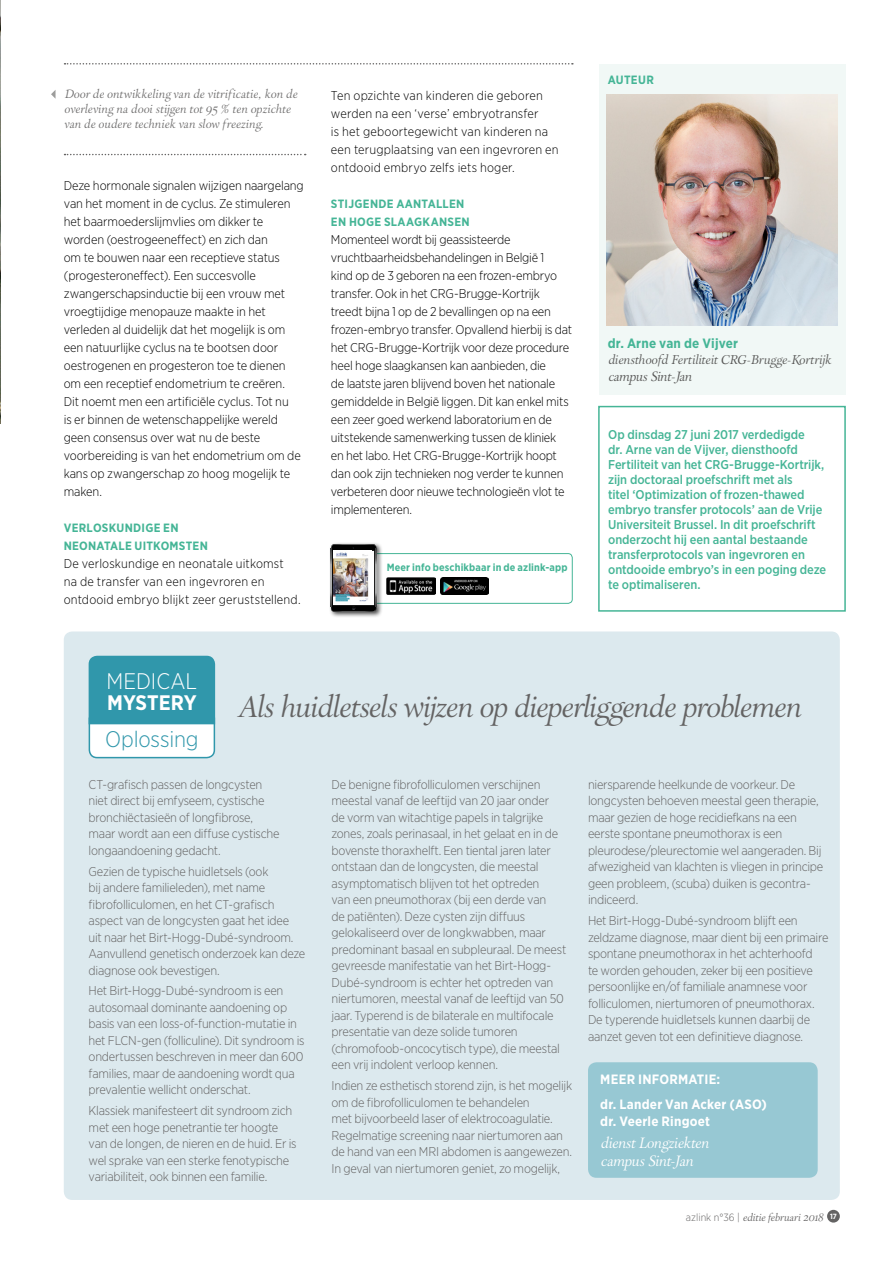
<style>
.page{position:relative;width:893px;height:1263px;background:#fff}
.page>*{position:absolute;margin:0;border:0;box-sizing:border-box;transform-origin:0 0}
.t1{font:300 30px "Park Lane";letter-spacing:-.015em;color:#646363}
.t2{font:300 22.5px "Gotham Narrow";letter-spacing:-.005em;color:#3097ab}
.t3{font:300 22.5px "Gotham Narrow";color:#fff}
.t4{font:700 21px "Gotham Narrow";color:#fff}
.t5{font:300 15px/18px "Park Lane";letter-spacing:-.005em;color:#fff}
.t6{font:700 13.5px/25px "Gotham Narrow";letter-spacing:.015em;color:#fff}
.t7{font:700 13.5px "Gotham Narrow";letter-spacing:.015em;color:#45b596}
.t8{font:300 13.5px "Park Lane";letter-spacing:-.01em;color:#575756}
.t9{font:300 12.75px/16.5px "Gotham Narrow";letter-spacing:-.02em;color:#646363}
.t10{font:300 12.75px/18px "Gotham Narrow";letter-spacing:-.015em;color:#000}
.t11{font:500 12.75px/15px "Gotham Narrow";letter-spacing:-.005em;color:#45b596}
.t12{font:300 12.75px/18px "Gotham Narrow";letter-spacing:.01em;color:#000}
.t13{font:300 12.75px "Park Lane";letter-spacing:.01em;color:#575756}
.t14{font:300 12px/15px "Park Lane";letter-spacing:.02em;color:#706f6f}
.t15{font:700 12px/18px "Gotham Narrow";letter-spacing:.02em;color:#45b596}
.t16{font:700 10.5px "Gotham Narrow";letter-spacing:.015em;color:#45b596}
.t17{font:300 10.5px "Park Lane";color:#646363}
.s1{font-family:"Gotham Narrow"}
.s2{font-family:"Gotham Narrow";font-weight:700;font-size:7.5px;color:#fff}
</style>
<div class="page">
<div style="left:827px;top:1210px;width:13px;height:12px;background:#646363;border-radius:50%"></div>
<svg style="left:65px;top:63px;width:508px;height:2px"></svg>
<svg style="left:65px;top:154px;width:241px;height:1px"></svg>
<img style="left:0;top:0;width:1px;height:424px">
<div style="left:64px;top:631px;width:776px;height:569px;background:#dce9ee;border-radius:9px"></div>
<svg style="left:88px;top:656px;width:128px;height:103px;background:#72b8c5"></svg>
<div style="left:588px;top:1062px;width:230px;height:116px;background:#97c8d3;border-radius:9px"></div>
<div style="left:599px;top:64px;width:247px;height:331px;background:#f1f8f6"></div>
<img style="left:607px;top:95px;width:230px;height:231px">
<svg style="left:51px;top:90px;width:5px;height:9px"></svg>
<div style="left:598px;top:406px;width:248px;height:206px;border:2px solid #45b596"></div>
<div style="left:340px;top:553px;width:233px;height:51px;border:1px solid #45b596;border-radius:4px"></div>
<img style="left:440px;top:578px;width:49px;height:17px">
<img style="left:387px;top:578px;width:48px;height:16px">
<div style="left:329px;top:542px;width:54px;height:76px;background:#000;opacity:.75"></div>
<svg style="left:376px;top:548px;width:1px;height:59px"></svg>
<img style="left:331px;top:544px;width:45px;height:68px">
<p class="t14" style="left:64px;top:88px;width:234px">Door de ontwikkeling van de vitrificatie, kon de overleving na dooi stijgen tot 95 % ten opzichte van de oudere techniek van slow freezing.</p>
<p class="t10" style="left:64px;top:176px;width:242px">Deze hormonale signalen wijzigen naargelang van het moment in de cyclus. Ze stimuleren het baarmoederslijmvlies om dikker te worden (oestrogeeneffect) en zich dan<br>om te bouwen naar een receptieve status (progesteroneffect). Een succesvolle zwangerschapsinductie bij een vrouw met vroegtijdige menopauze maakte in het verleden al duidelijk dat het mogelijk is om een natuurlijke cyclus na te bootsen door oestrogenen en progesteron toe te dienen om een receptief endometrium te creëren.<br>Dit noemt men een artificiële cyclus. Tot nu<br>is er binnen de wetenschappelijke wereld geen consensus over wat nu de beste voorbereiding is van het endometrium om de kans op zwangerschap zo hoog mogelijk te maken.</p>
<p class="t15" style="left:64px;top:518px;width:146px">VERLOSKUNDIGE EN<br>NEONATALE UITKOMSTEN</p>
<p class="t12" style="left:64px;top:554px;width:238px">De verloskundige en neonatale uitkomst<br>na de transfer van een ingevroren en ontdooid embryo blijkt zeer geruststellend.</p>
<p class="t12" style="left:331px;top:86px;width:229px">Ten opzichte van kinderen die geboren werden na een ‘verse’ embryotransfer<br>is het geboortegewicht van kinderen na een terugplaatsing van een ingevroren en ontdooid embryo zelfs iets hoger.</p>
<p class="t15" style="left:331px;top:194px;width:140px">STIJGENDE AANTALLEN<br>EN HOGE SLAAGKANSEN</p>
<p class="t10" style="left:331px;top:230px;width:243px">Momenteel wordt bij geassisteerde vruchtbaarheidsbehandelingen in België 1<br>kind op de 3 geboren na een frozen-embryo transfer. Ook in het CRG-Brugge-Kortrijk treedt bijna 1 op de 2 bevallingen op na een frozen-embryo transfer. Opvallend hierbij is dat het CRG-Brugge-Kortrijk voor deze procedure heel hoge slaagkansen kan aanbieden, die<br>de laatste jaren blijvend boven het nationale gemiddelde in België liggen. Dit kan enkel mits een zeer goed werkend laboratorium en de uitstekende samenwerking tussen de kliniek en het labo. Het CRG-Brugge-Kortrijk hoopt dan ook zijn technieken nog verder te kunnen verbeteren door nieuwe technologieën vlot te implementeren.</p>
<p class="t16" style="left:387px;top:561px;width:182px">Meer info beschikbaar in de azlink-app</p>
<p class="t15" style="left:608px;top:71px;width:48px">AUTEUR</p>
<p class="t7" style="left:608px;top:334px;width:132px">dr. Arne van de Vijver</p>
<p class="t13" style="left:608px;top:354px;width:225px">diensthoofd Fertiliteit CRG-Brugge-Kortrijk</p>
<p class="t8" style="left:608px;top:369px;width:85px">campus Sint-Jan</p>
<p class="t11" style="left:608px;top:427px;width:220px">Op dinsdag 27 juni 2017 verdedigde<br>dr. Arne van de Vijver, diensthoofd Fertiliteit van het CRG-Brugge-Kortrijk, zijn doctoraal proefschrift met als<br>titel ‘Optimization of frozen-thawed embryo transfer protocols’ aan de Vrije Universiteit Brussel. In dit proefschrift onderzocht hij een aantal bestaande transferprotocols van ingevroren en ontdooide embryo’s in een poging deze te optimaliseren.</p>
<h2 class="t3" style="left:107px;top:667px;width:92px">MEDICAL</h2>
<h3 class="t4" style="left:107px;top:689px;width:91px">MYSTERY</h3>
<h2 class="t2" style="left:105px;top:725px;width:95px">Oplossing</h2>
<h1 class="t1" style="left:235px;top:692px;width:566px">Als huidletsels wijzen op dieperliggende problemen</h1>
<p class="t9" style="left:89px;top:776px;width:192px">CT-grafisch passen de longcysten niet direct bij emfyseem, cystische bronchiëctasieën of longfibrose, maar wordt aan een diffuse cystische longaandoening gedacht.</p>
<p class="t9" style="left:89px;top:863px;width:218px">Gezien de typische huidletsels (ook<br>bij andere familieleden), met name fibrofolliculomen, en het CT-grafisch aspect van de longcysten gaat het idee uit naar het Birt-Hogg-Dubé-syndroom.<br>Aanvullend genetisch onderzoek kan deze diagnose ook bevestigen.</p>
<p class="t9" style="left:89px;top:982px;width:217px">Het Birt-Hogg-Dubé-syndroom is een autosomaal dominante aandoening op basis van een loss-of-function-mutatie in het FLCN-gen (folliculine). Dit syndroom is ondertussen beschreven in meer dan 600 families, maar de aandoening wordt qua prevalentie wellicht onderschat.</p>
<p class="t9" style="left:89px;top:1102px;width:209px">Klassiek manifesteert dit syndroom zich met een hoge penetrantie ter hoogte van de longen, de nieren en de huid. Er is wel sprake van een sterke fenotypische variabiliteit, ook binnen een familie.</p>
<p class="t9" style="left:332px;top:776px;width:236px">De benigne fibrofolliculomen verschijnen meestal vanaf de leeftijd van 20 jaar onder<br>de vorm van witachtige papels in talgrijke zones, zoals perinasaal, in het gelaat en in de bovenste thoraxhelft. Een tiental jaren later ontstaan dan de longcysten, die meestal asymptomatisch blijven tot het optreden<br>van een pneumothorax (bij een derde van<br>de patiënten). Deze cysten zijn diffuus gelokaliseerd over de longkwabben, maar predominant basaal en subpleuraal. De meest gevreesde manifestatie van het Birt-Hogg-Dubé-syndroom is echter het optreden van niertumoren, meestal vanaf de leeftijd van 50 jaar. Typerend is de bilaterale en multifocale presentatie van deze solide tumoren (chromofoob-oncocytisch type), die meestal een vrij indolent verloop kennen.</p>
<p class="t9" style="left:332px;top:1077px;width:242px">Indien ze esthetisch storend zijn, is het mogelijk om de fibrofolliculomen te behandelen<br>met bijvoorbeeld laser of elektrocoagulatie.<br>Regelmatige screening naar niertumoren aan de hand van een MRI abdomen is aangewezen.<br>In geval van niertumoren geniet, zo mogelijk,</p>
<p class="t6" style="left:600px;top:1067px;width:168px">MEER INFORMATIE:<br>dr. Lander Van Acker (ASO)</p>
<p class="t9" style="left:588px;top:776px;width:237px">niersparende heelkunde de voorkeur. De longcysten behoeven meestal geen therapie, maar gezien de hoge recidiefkans na een eerste spontane pneumothorax is een pleurodese/pleurectomie wel aangeraden. Bij afwezigheid van klachten is vliegen in principe geen probleem, (scuba) duiken is gecontra&shy;indiceerd.</p>
<p class="t9" style="left:588px;top:912px;width:242px">Het Birt-Hogg-Dubé-syndroom blijft een zeldzame diagnose, maar dient bij een primaire spontane pneumothorax in het achterhoofd<br>te worden gehouden, zeker bij een positieve persoonlijke en/of familiale anamnese voor folliculomen, niertumoren of pneumothorax.<br>De typerende huidletsels kunnen daarbij de aanzet geven tot een definitieve diagnose.</p>
<p class="t6" style="left:600px;top:1108px;width:111px">dr. Veerle Ringoet</p>
<p class="t5" style="left:600px;top:1135px;width:109px">dienst Longziekten campus Sint-Jan</p>
<p class="t17" style="left:686px;top:1212px;width:152px"><span class="s1">azlink n°36 |</span> editie februari 2018 <span class="s2">17</span></p>
</div>
